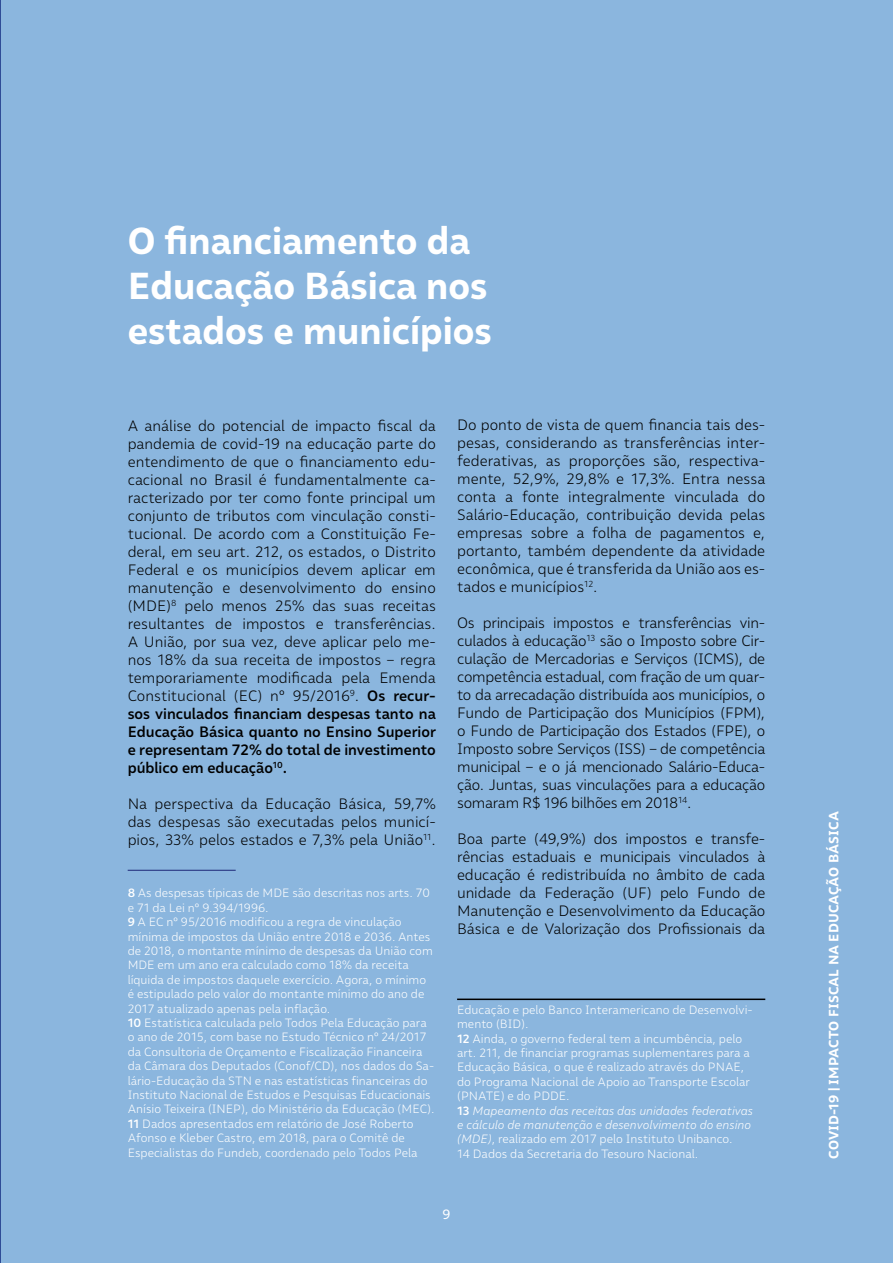
<style>
.page{position:relative;width:893px;height:1263px;background:#8bb6de}
.page>*{position:absolute;margin:0;border:0;box-sizing:border-box;transform-origin:0 0}
.t1{font:700 37.5px/45px "Malva";color:#fff}
.t2{font:300 15px/18px "Malva";color:#000;text-align:justify}
.t3{font:700 13.5px "Malva";letter-spacing:.01em;color:#fff}
.t4{font:13.5px "Malva";color:#fff}
.t5{font:300 12px/14.4px "Malva";color:#fff}
.s1{font-weight:500}
.s2{font-style:italic}
</style>
<div class="page">
<hr style="left:128px;top:870px;width:108px;height:1px;background:#2a3884">
<hr style="left:457px;top:998px;width:308px;height:2px;background:#000">
<hr style="left:0;top:0;width:1px;height:1263px;background:#25408f">
<h1 class="t1" style="left:128px;top:217px;width:366px">O financiamento da<br>Educação Básica nos estados e municípios</h1>
<p class="t2" style="left:128px;top:416px;width:310px">A análise do potencial de impacto fiscal da pandemia de covid-19 na educação parte do entendimento de que o financiamento edu&shy;cacional no Brasil é fundamentalmente ca&shy;racterizado por ter como fonte principal um conjunto de tributos com vinculação consti&shy;tucional. De acordo com a Constituição Fe&shy;deral, em seu art. 212, os estados, o Distrito Federal e os municípios devem aplicar em manutenção e desenvolvimento do ensino (MDE)<sup>8</sup> pelo menos 25% das suas receitas resultantes de impostos e transferências.<br>A União, por sua vez, deve aplicar pelo me&shy;nos 18% da sua receita de impostos – regra temporariamente modificada pela Emenda Constitucional (EC) nº 95/2016<sup>9</sup>. <span class="s1">Os recur&shy;sos vinculados financiam despesas tanto na Educação Básica quanto no Ensino Superior e representam 72% do total de investimento público em educação</span><sup>10</sup><span class="s1">.</span></p>
<p class="t2" style="left:128px;top:794px;width:310px">Na perspectiva da Educação Básica, 59,7% das despesas são executadas pelos municí&shy;pios, 33% pelos estados e 7,3% pela União<sup>11</sup>.</p>
<p class="t5" style="left:128px;top:886px;width:308px"><span class="s1">8</span> As despesas típicas de MDE são descritas nos arts. 70 e 71 da Lei nº 9.394/1996.<br><span class="s1">9</span> A EC nº 95/2016 modificou a regra de vinculação mínima de impostos da União entre 2018 e 2036. Antes de 2018, o montante mínimo de despesas da União com MDE em um ano era calculado como 18% da receita líquida de impostos daquele exercício. Agora, o mínimo é estipulado pelo valor do montante mínimo do ano de 2017 atualizado apenas pela inflação.<br><span class="s1">10</span> Estatística calculada pelo Todos Pela Educação para o ano de 2015, com base no Estudo Técnico nº 24/2017 da Consultoria de Orçamento e Fiscalização Financeira da Câmara dos Deputados (Conof/CD), nos dados do Sa&shy;lário-Educação da STN e nas estatísticas financeiras do Instituto Nacional de Estudos e Pesquisas Educacionais Anísio Teixeira (INEP), do Ministério da Educação (MEC).<br><span class="s1">11</span> Dados apresentados em relatório de José Roberto Afonso e Kleber Castro, em 2018, para o Comitê de Especialistas do Fundeb, coordenado pelo Todos Pela</p>
<p class="t2" style="left:457px;top:415px;width:310px">Do ponto de vista de quem financia tais des&shy;pesas, considerando as transferências inter&shy;federativas, as proporções são, respectiva&shy;mente, 52,9%, 29,8% e 17,3%. Entra nessa conta a fonte integralmente vinculada do Salário-Educação, contribuição devida pelas empresas sobre a folha de pagamentos e, portanto, também dependente da atividade econômica, que é transferida da União aos es&shy;tados e municípios<sup>12</sup>.</p>
<p class="t2" style="left:457px;top:613px;width:310px">Os principais impostos e transferências vin&shy;culados à educação<sup>13</sup> são o Imposto sobre Cir&shy;culação de Mercadorias e Serviços (ICMS), de competência estadual, com fração de um quar&shy;to da arrecadação distribuída aos municípios, o Fundo de Participação dos Municípios (FPM), o Fundo de Participação dos Estados (FPE), o Imposto sobre Serviços (ISS) – de competência municipal – e o já mencionado Salário-Educa&shy;ção. Juntas, suas vinculações para a educação somaram R$ 196 bilhões em 2018<sup>14</sup>.</p>
<p class="t2" style="left:457px;top:829px;width:310px">Boa parte (49,9%) dos impostos e transfe&shy;rências estaduais e municipais vinculados à educação é redistribuída no âmbito de cada unidade da Federação (UF) pelo Fundo de Manutenção e Desenvolvimento da Educação Básica e de Valorização dos Profissionais da</p>
<p class="t5" style="left:457px;top:1002px;width:297px">Educação e pelo Banco Interamericano de Desenvolvi&shy;mento (BID).<br><span class="s1">12</span> Ainda, o governo federal tem a incumbência, pelo art. 211, de financiar programas suplementares para a Educação Básica, o que é realizado através do PNAE, do Programa Nacional de Apoio ao Transporte Escolar (PNATE) e do PDDE.<br><span class="s1">13</span> <span class="s2">Mapeamento das receitas das unidades federativas e cálculo de manutenção e desenvolvimento do ensino (MDE)</span>, realizado em 2017 pelo Instituto Unibanco.<br>14 Dados da Secretaria do Tesouro Nacional.</p>
<p class="t4" style="left:442px;top:1206px;width:10px">9</p>
<p class="t3" style="left:825px;top:1159px;width:349px;rotate:-90deg">COVID-19 | IMPACTO FISCAL NA EDUCAÇÃO BÁSICA</p>
</div>
